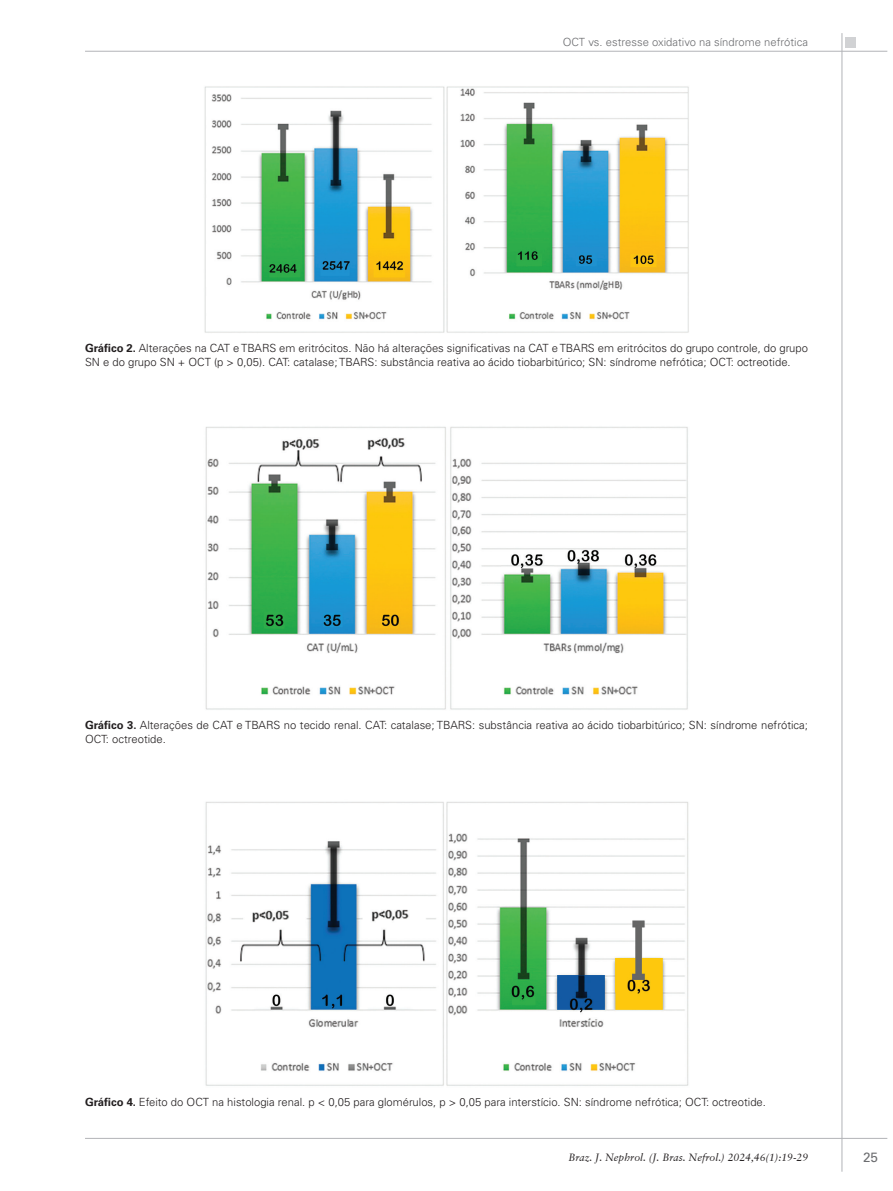
<style>
.page{position:relative;width:893px;height:1191px;background:#fff}
.page>*{position:absolute;margin:0;border:0;box-sizing:border-box;transform-origin:0 0}
.t1{font:13.5px "Univers LT Std";color:#6c6d70}
.Legenda{font:300 11.25px/14.2px "Univers LT Std";color:#231f20}
.t2{font:300 11.25px "Univers LT Std";color:#6c6d70}
.t3{font:italic 10.5px "Garamond Retrospective S Si";color:#231f20}
.s1{font-weight:700}
</style>
<div class="page">
<div style="left:845px;top:37px;width:11px;height:11px;background:#d1d2d4"></div>
<hr style="left:85px;top:51px;width:802px;height:1px;background:#b2b3b7">
<hr style="left:842px;top:33px;width:1px;height:1138px;background:#b2b3b7">
<hr style="left:85px;top:1138px;width:802px;height:1px;background:#b2b3b7">
<img style="left:204px;top:86px;width:485px;height:247px">
<img style="left:205px;top:426px;width:483px;height:284px">
<img style="left:205px;top:802px;width:484px;height:284px">
<p class="t2" style="left:563px;top:36px;width:247px">OCT vs. estresse oxidativo na síndrome nefrótica</p>
<p class="Legenda" style="left:85px;top:341px;width:724px"><span class="s1">Gráfico 2.</span> Alterações na CAT e TBARS em eritrócitos. Não há alterações significativas na CAT e TBARS em eritrócitos do grupo controle, do grupo<br>SN e do grupo SN + OCT (p &gt; 0,05). CAT: catalase; TBARS: substância reativa ao ácido tiobarbitúrico; SN: síndrome nefrótica; OCT: octreotide.</p>
<p class="Legenda" style="left:85px;top:717px;width:724px"><span class="s1">Gráfico 3.</span> Alterações de CAT e TBARS no tecido renal. CAT: catalase; TBARS: substância reativa ao ácido tiobarbitúrico; SN: síndrome nefrótica;<br>OCT: octreotide.</p>
<p class="Legenda" style="left:85px;top:1094px;width:682px"><span class="s1">Gráfico 4.</span> Efeito do OCT na histologia renal. p &lt; 0,05 para glomérulos, p &gt; 0,05 para interstício. SN: síndrome nefrótica; OCT: octreotide.</p>
<p class="t3" style="left:568px;top:1151px;width:241px">Braz. J. Nephrol. (J. Bras. Nefrol.) 2024,46(1):19-29</p>
<p class="t1" style="left:863px;top:1149px;width:17px">25</p>
</div>
